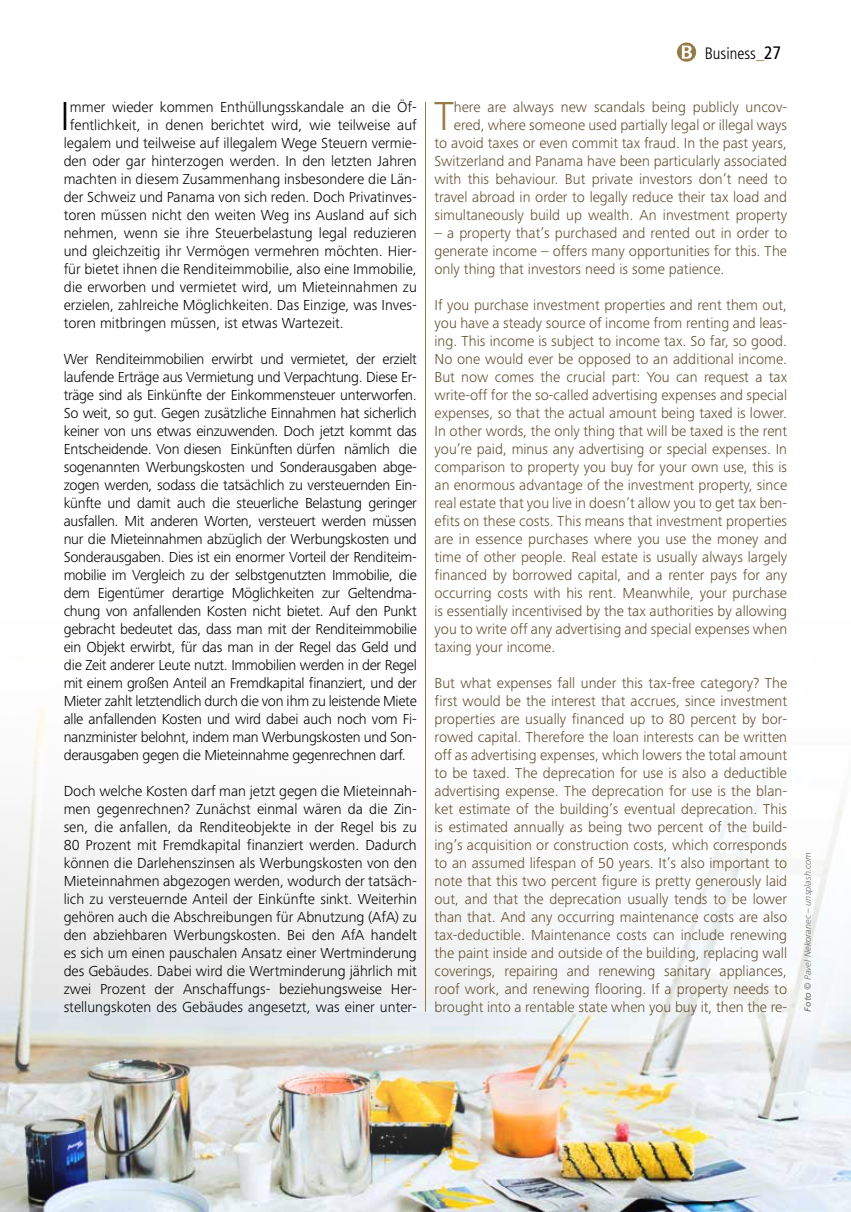
<style>
.page{position:relative;width:851px;height:1212px;background:#fff}
.page>*{position:absolute;margin:0;border:0;box-sizing:border-box;transform-origin:0 0}
.t1{font:300 42px "Frutiger Next Pro";color:#000}
.t2{font:300 42px "Frutiger Next Pro";color:#947a45}
.t3{font:300 condensed 16.5px "Frutiger LT Pro";color:#000}
.t4{font:300 15px/18px "Frutiger Next Pro";color:#000;text-align:justify}
.t5{font:300 15px/18px "Frutiger Next Pro";color:#604d30;text-align:justify}
.t6{font:italic 300 9px "Frutiger LT Pro";letter-spacing:.015em;color:#706f6f}
.s1{font-weight:700;color:#947a45}
.s2{font-weight:400;font-size:18px}
.s3{font-weight:400}
</style>
<div class="page">
<svg style="left:677px;top:43px;width:19px;height:19px"></svg>
<img style="left:0;top:710px;width:850px;height:502px">
<hr style="left:425px;top:102px;width:1px;height:910px;background:#947a45">
<h1 class="t1" style="left:60px;top:92px;width:11px">I</h1>
<p class="t4" style="left:70px;top:98px;width:348px">mmer wieder kommen Enthüllungsskandale an die Öf-</p>
<p class="t4" style="left:70px;top:116px;width:348px">fentlichkeit, in denen berichtet wird, wie teilweise auf</p>
<p class="t4" style="left:64px;top:134px;width:354px">legalem und teilweise auf illegalem Wege Steuern vermie-</p>
<p class="t4" style="left:64px;top:152px;width:354px">den oder gar hinterzogen werden. In den letzten Jahren</p>
<p class="t4" style="left:64px;top:170px;width:354px">machten in diesem Zusammenhang insbesondere die Län-</p>
<p class="t4" style="left:64px;top:188px;width:354px">der Schweiz und Panama von sich reden. Doch Privatinves-</p>
<p class="t4" style="left:64px;top:206px;width:354px">toren müssen nicht den weiten Weg ins Ausland auf sich</p>
<p class="t4" style="left:64px;top:224px;width:354px">nehmen, wenn sie ihre Steuerbelastung legal reduzieren</p>
<p class="t4" style="left:64px;top:242px;width:354px">und gleichzeitig ihr Vermögen vermehren möchten. Hier-</p>
<p class="t4" style="left:64px;top:260px;width:354px">für bietet ihnen die Renditeimmobilie, also eine Immobilie,</p>
<p class="t4" style="left:64px;top:278px;width:354px">die erworben und vermietet wird, um Mieteinnahmen zu</p>
<p class="t4" style="left:64px;top:296px;width:354px">erzielen, zahlreiche Möglichkeiten. Das Einzige, was Inves-</p>
<p class="t4" style="left:64px;top:314px;width:281px">toren mitbringen müssen, ist etwas Wartezeit.</p>
<p class="t4" style="left:64px;top:350px;width:354px">Wer Renditeimmobilien erwirbt und vermietet, der erzielt laufende Erträge aus Vermietung und Verpachtung. Diese Er&shy;träge sind als Einkünfte der Einkommensteuer unterworfen.<br>So weit, so gut. Gegen zusätzliche Einnahmen hat sicherlich keiner von uns etwas einzuwenden. Doch jetzt kommt das Entscheidende. Von diesen Einkünften dürfen nämlich die sogenannten Werbungskosten und Sonderausgaben abge&shy;zogen werden, sodass die tatsächlich zu versteuernden Ein&shy;künfte und damit auch die steuerliche Belastung geringer ausfallen. Mit anderen Worten, versteuert werden müssen nur die Mieteinnahmen abzüglich der Werbungskosten und Sonderausgaben. Dies ist ein enormer Vorteil der Renditeim&shy;mobilie im Vergleich zu der selbstgenutzten Immobilie, die dem Eigentümer derartige Möglichkeiten zur Geltendma&shy;chung von anfallenden Kosten nicht bietet. Auf den Punkt gebracht bedeutet das, dass man mit der Renditeimmobilie ein Objekt erwirbt, für das man in der Regel das Geld und die Zeit anderer Leute nutzt. Immobilien werden in der Regel mit einem großen Anteil an Fremdkapital finanziert, und der Mieter zahlt letztendlich durch die von ihm zu leistende Miete alle anfallenden Kosten und wird dabei auch noch vom Fi&shy;nanzminister belohnt, indem man Werbungskosten und Son&shy;derausgaben gegen die Mieteinnahme gegenrechnen darf.</p>
<p class="t4" style="left:64px;top:782px;width:354px">Doch welche Kosten darf man jetzt gegen die Mieteinnah&shy;men gegenrechnen? Zunächst einmal wären da die Zin&shy;sen, die anfallen, da Renditeobjekte in der Regel bis zu 80 Prozent mit Fremdkapital finanziert werden. Dadurch können die Darlehenszinsen als Werbungskosten von den Mieteinnahmen abgezogen werden, wodurch der tatsäch&shy;lich zu versteuernde Anteil der Einkünfte sinkt. Weiterhin gehören auch die Abschreibungen für Abnutzung (AfA) zu den abziehbaren Werbungskosten. Bei den AfA handelt es sich um einen pauschalen Ansatz einer Wertminderung des Gebäudes. Dabei wird die Wertminderung jährlich mit zwei Prozent der Anschaffungs- beziehungsweise Her&shy;stellungskoten des Gebäudes angesetzt, was einer unter-</p>
<p class="t3" style="left:704px;top:43px;width:78px">Business<span class="s1">_</span><span class="s2">27</span></p>
<p class="t5" style="left:434px;top:98px;width:354px;text-align:right">here are always new scandals being publicly uncov&shy;ered, where someone used partially legal or illegal ways<br>to avoid taxes or even commit tax fraud. In the past years, Switzerland and Panama have been particularly associated with this behaviour. But private investors don’t need to travel abroad in order to legally reduce their tax load and simultaneously build up wealth. An investment property</p>
<p class="t5" style="left:434px;top:224px;width:354px">– a property that’s purchased and rented out in order to generate income – offers many opportunities for this. The only thing that investors need is some patience.</p>
<p class="t5" style="left:434px;top:296px;width:354px">If you purchase investment properties and rent them out, you have a steady source of income from renting and leas&shy;ing. This income is subject to income tax. So far, so good.<br>No one would ever be opposed to an additional income.<br>But now comes the crucial part: You can request a tax write-off for the so-called advertising expenses and special expenses, so that the actual amount being taxed is lower.<br>In other words, the only thing that will be taxed is the rent you’re paid, minus any advertising or special expenses. In comparison to property you buy for your own use, this is an enormous advantage of the investment property, since real estate that you live in doesn’t allow you to get tax ben&shy;efits on these costs. This means that investment properties are in essence purchases where you use the money and time of other people. Real estate is usually always largely financed by borrowed capital, and a renter pays for any occurring costs with his rent. Meanwhile, your purchase is essentially incentivised by the tax authorities by allowing you to write off any advertising and special expenses when taxing your income.</p>
<p class="t5" style="left:434px;top:674px;width:354px">But what expenses fall under this tax-free category? The first would be the interest that accrues, since investment properties are usually financed up to 80 percent by bor&shy;rowed capital. Therefore the loan interests can be written off as advertising expenses, which lowers the total amount to be taxed. The deprecation for use is also a deductible advertising expense. The deprecation for use is the blan&shy;ket estimate of the building’s eventual deprecation. This is estimated annually as being two percent of the build&shy;ing’s acquisition or construction costs, which corresponds to an assumed lifespan of 50 years. It’s also important to note that this two percent figure is pretty generously laid out, and that the deprecation usually tends to be lower than that. And any occurring maintenance costs are also tax-deductible. Maintenance costs can include renewing the paint inside and outside of the building, replacing wall coverings, repairing and renewing sanitary appliances, roof work, and renewing flooring. If a property needs to brought into a rentable state when you buy it, then the re-</p>
<h1 class="t2" style="left:434px;top:92px;width:21px">T</h1>
<p class="t6" style="left:802px;top:1012px;width:161px;rotate:-90deg"><span class="s3">Foto</span> © Pavel Nekoranec – unsplash.com</p>
</div>
